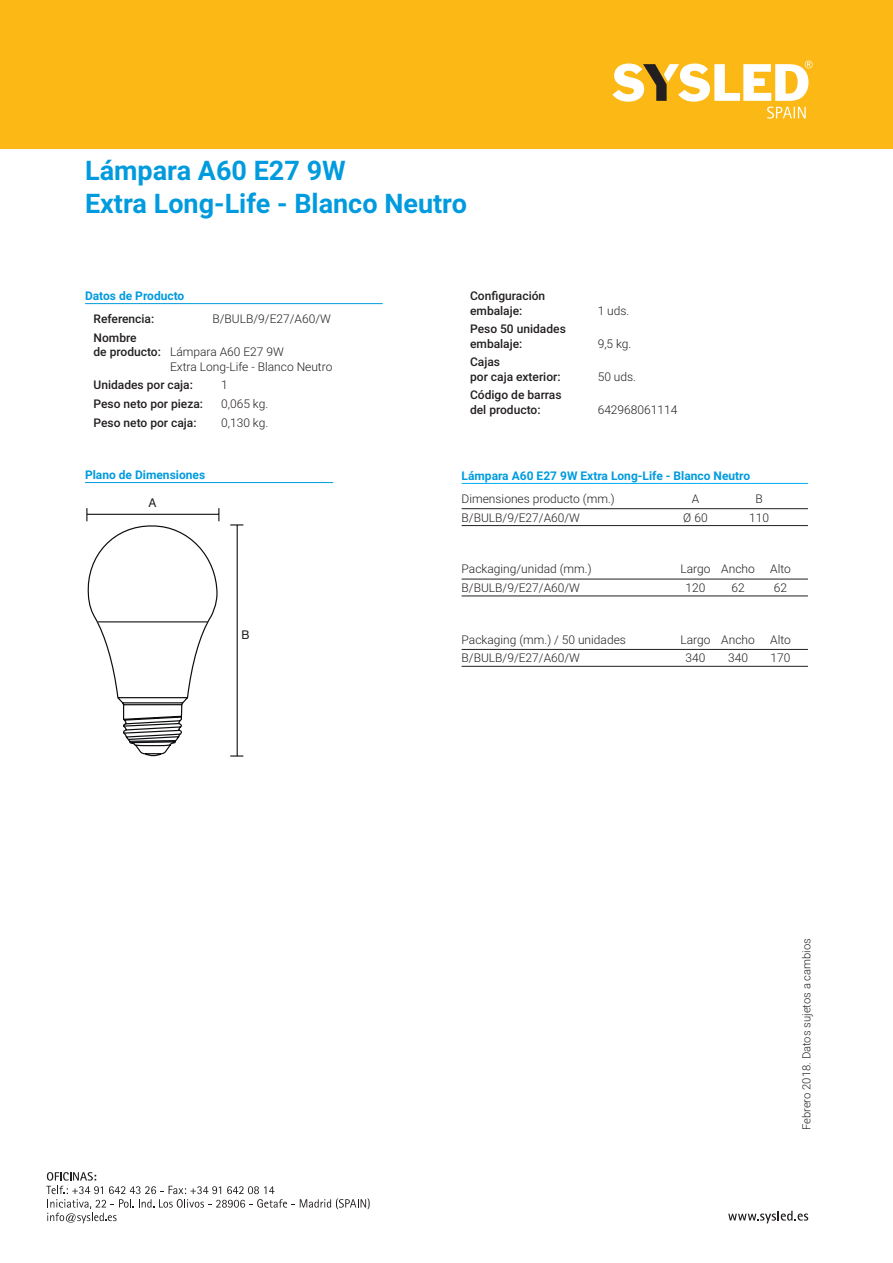
<style>
.page{position:relative;width:893px;height:1263px;background:#fff}
.page>*{position:absolute;margin:0;border:0;box-sizing:border-box;transform-origin:0 0}
.t1{font:700 27px/32.4px "Roboto";color:#009bde}
.t2{font:300 12px "Roboto";color:#231f20}
.t3{font:500 12px/14.4px "Roboto";color:#231f20}
.t4{font:700 12px "Roboto";color:#009bde}
.t5{font:12px "Helvetica";color:#231f20}
.t6{font:300 11.25px "Roboto";color:#231f20}
.s1{font-weight:500}
</style>
<div class="page">
<div style="left:0;top:0;width:893px;height:149px;background:#fcb814"></div>
<svg style="left:612px;top:61px;width:201px;height:58px"></svg>
<svg style="left:728px;top:1211px;width:80px;height:12px"></svg>
<svg style="left:46px;top:1186px;width:324px;height:37px"></svg>
<svg style="left:47px;top:1172px;width:49px;height:8px"></svg>
<svg style="left:230px;top:524px;width:13px;height:1px"></svg>
<svg style="left:230px;top:755px;width:13px;height:2px"></svg>
<hr style="left:237px;top:525px;width:1px;height:230px;background:#231f20">
<hr style="left:85px;top:303px;width:298px;height:1px;background:#009bde">
<hr style="left:462px;top:483px;width:346px;height:1px;background:#00aeef">
<hr style="left:462px;top:508px;width:346px;height:1px;background:#231f20">
<hr style="left:462px;top:525px;width:346px;height:1px;background:#231f20">
<hr style="left:462px;top:579px;width:346px;height:1px;background:#231f20">
<hr style="left:462px;top:595px;width:346px;height:1px;background:#231f20">
<hr style="left:462px;top:649px;width:346px;height:1px;background:#231f20">
<hr style="left:462px;top:666px;width:346px;height:1px;background:#231f20">
<hr style="left:85px;top:482px;width:248px;height:1px;background:#009bde">
<svg style="left:86px;top:508px;width:133px;height:249px"></svg>
<h1 class="t1" style="left:85px;top:157px;width:383px">Lámpara A60 E27 9W<br>Extra Long-Life - Blanco Neutro</h1>
<p class="t4" style="left:85px;top:291px;width:101px">Datos de Producto</p>
<p class="t3" style="left:94px;top:313px;width:62px">Referencia:</p>
<p class="t2" style="left:212px;top:314px;width:120px">B/BULB/9/E27/A60/W</p>
<p class="t3" style="left:94px;top:331px;width:45px">Nombre</p>
<p class="t2" style="left:94px;top:347px;width:192px"><span class="s1">de producto:</span> Lámpara A60 E27 9W</p>
<p class="t2" style="left:170px;top:362px;width:164px">Extra Long-Life - Blanco Neutro</p>
<p class="t3" style="left:94px;top:379px;width:101px">Unidades por caja:</p>
<p class="t2" style="left:221px;top:380px;width:8px">1</p>
<p class="t3" style="left:94px;top:397px;width:111px">Peso neto por pieza:</p>
<p class="t2" style="left:221px;top:399px;width:49px">0,065 kg.</p>
<p class="t3" style="left:94px;top:416px;width:105px">Peso neto por caja:</p>
<p class="t2" style="left:221px;top:418px;width:49px">0,130 kg.</p>
<p class="t3" style="left:470px;top:290px;width:77px">Configuración embalaje:</p>
<p class="t3" style="left:470px;top:323px;width:97px">Peso 50 unidades embalaje:</p>
<p class="t3" style="left:470px;top:356px;width:92px">Cajas<br>por caja exterior:</p>
<p class="t3" style="left:470px;top:389px;width:93px">Código de barras del producto:</p>
<p class="t2" style="left:598px;top:306px;width:33px">1 uds.</p>
<p class="t2" style="left:598px;top:339px;width:35px">9,5 kg.</p>
<p class="t2" style="left:598px;top:372px;width:40px">50 uds.</p>
<p class="t2" style="left:598px;top:405px;width:81px">642968061114</p>
<p class="t4" style="left:85px;top:470px;width:122px">Plano de Dimensiones</p>
<p class="t5" style="left:241px;top:630px;width:10px">-</p>
<p class="t4" style="left:462px;top:471px;width:290px">Lámpara A60 E27 9W Extra Long-Life - Blanco Neutro</p>
<p class="t2" style="left:462px;top:494px;width:155px">Dimensiones producto (mm.)</p>
<p class="t2" style="left:692px;top:494px;width:9px">A</p>
<p class="t2" style="left:755px;top:494px;width:9px">B</p>
<p class="t2" style="left:462px;top:513px;width:120px">B/BULB/9/E27/A60/W</p>
<p class="t2" style="left:683px;top:513px;width:26px">Ø 60</p>
<p class="t2" style="left:749px;top:513px;width:21px">110</p>
<p class="t2" style="left:462px;top:564px;width:132px">Packaging/unidad (mm.)</p>
<p class="t2" style="left:680px;top:564px;width:76px">Largo Ancho</p>
<p class="t2" style="left:770px;top:564px;width:22px">Alto</p>
<p class="t2" style="left:462px;top:583px;width:120px">B/BULB/9/E27/A60/W</p>
<p class="t2" style="left:685px;top:583px;width:21px">120</p>
<p class="t2" style="left:731px;top:583px;width:15px">62</p>
<p class="t2" style="left:774px;top:583px;width:15px">62</p>
<p class="t2" style="left:462px;top:635px;width:166px">Packaging (mm.) / 50 unidades</p>
<p class="t2" style="left:680px;top:635px;width:76px">Largo Ancho</p>
<p class="t2" style="left:770px;top:635px;width:22px">Alto</p>
<p class="t2" style="left:462px;top:653px;width:120px">B/BULB/9/E27/A60/W</p>
<p class="t2" style="left:685px;top:653px;width:21px">340</p>
<p class="t2" style="left:728px;top:653px;width:21px">340</p>
<p class="t2" style="left:770px;top:653px;width:21px">170</p>
<p class="t6" style="left:802px;top:1130px;width:194px;rotate:-90deg">Febrero 2018. Datos sujetos a cambios</p>
</div>
